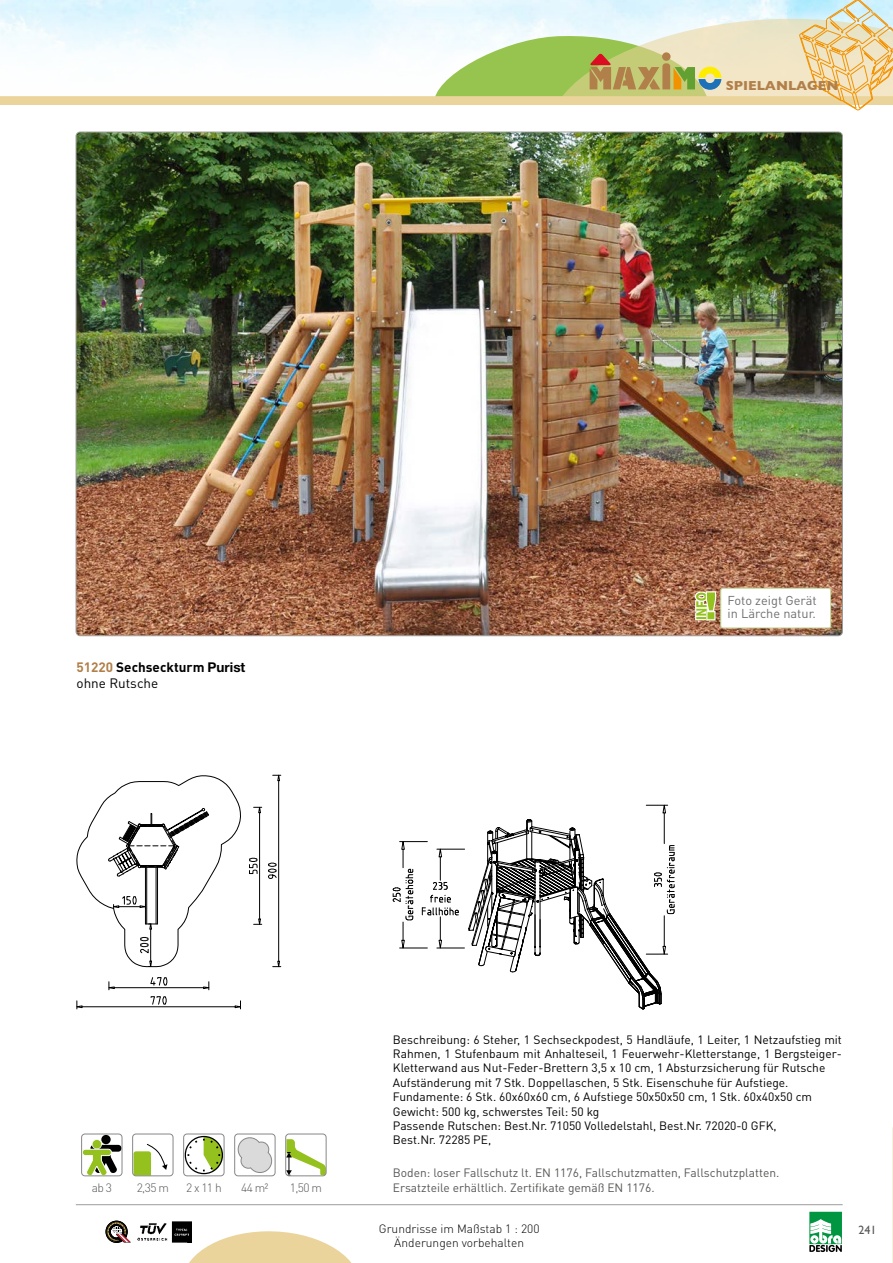
<style>
.page{position:relative;width:893px;height:1263px;background:#fff}
.page>*{position:absolute;margin:0;border:0;box-sizing:border-box;transform-origin:0 0}
.t1{font:700 13.5px/16.2px "DIN Pro";color:#000}
.t2{font:700 13.35px "Gill Sans";color:#b17f4a}
.t3{font:12.75px/13.5px "DIN Pro";color:#706f6f}
.t4{font:12px/14.4px "DIN Pro";color:#000}
.t5{font:12px/14.4px "DIN Pro";color:#575756}
.t6{font:300 12px/14.4px "DIN Pro";color:#000;text-align:center}
.t7{font:300 12px "DIN Pro";letter-spacing:-.05em;color:#575756}
.t8{font:12px "Gill Sans";color:#575756}
.s1{color:#b17f4a}
.s2{font-family:"Helvetica Neue LT Std"}
.s3{font-weight:400}
</style>
<div class="page">
<img style="left:76px;top:132px;width:766px;height:504px">
<svg style="left:393px;top:804px;width:282px;height:206px"></svg>
<hr style="left:82px;top:1006px;width:153px;height:1px;background:#000">
<svg style="left:77px;top:1001px;width:6px;height:8px"></svg>
<svg style="left:235px;top:1001px;width:6px;height:8px"></svg>
<svg style="left:151px;top:996px;width:16px;height:9px"></svg>
<hr style="left:114px;top:987px;width:90px;height:1px;background:#000">
<svg style="left:108px;top:982px;width:7px;height:8px"></svg>
<svg style="left:203px;top:982px;width:7px;height:8px"></svg>
<svg style="left:150px;top:977px;width:17px;height:8px"></svg>
<hr style="left:278px;top:781px;width:1px;height:180px;background:#000">
<svg style="left:273px;top:774px;width:8px;height:7px"></svg>
<svg style="left:273px;top:961px;width:8px;height:7px"></svg>
<svg style="left:268px;top:863px;width:9px;height:16px"></svg>
<hr style="left:259px;top:813px;width:1px;height:106px;background:#000">
<svg style="left:254px;top:806px;width:8px;height:7px"></svg>
<svg style="left:254px;top:918px;width:8px;height:7px"></svg>
<svg style="left:249px;top:858px;width:8px;height:16px"></svg>
<svg style="left:77px;top:775px;width:164px;height:193px"></svg>
<div style="left:101px;top:1135px;width:10px;height:9px;background:#000;border-radius:50%"></div>
<svg style="left:82px;top:1139px;width:40px;height:37px"></svg>
<div style="left:81px;top:1134px;width:41px;height:42px;border:1px solid #878787;border-radius:3px"></div>
<svg style="left:134px;top:1143px;width:33px;height:31px"></svg>
<div style="left:132px;top:1134px;width:41px;height:42px;border:1px solid #878787;border-radius:3px"></div>
<svg style="left:185px;top:1136px;width:37px;height:38px"></svg>
<div style="left:183px;top:1134px;width:41px;height:42px;border:1px solid #878787;border-radius:3px"></div>
<svg style="left:237px;top:1137px;width:35px;height:36px"></svg>
<div style="left:234px;top:1134px;width:41px;height:42px;border:1px solid #878787;border-radius:3px"></div>
<svg style="left:286px;top:1139px;width:40px;height:37px"></svg>
<div style="left:285px;top:1134px;width:41px;height:42px;border:1px solid #878787;border-radius:3px"></div>
<div style="left:721px;top:588px;width:110px;height:40px;background:#fff;border-radius:2px"></div>
<div style="left:720px;top:588px;width:111px;height:40px;border:1px solid #c5dc9b;border-radius:2px"></div>
<svg style="left:695px;top:591px;width:21px;height:29px"></svg>
<div style="left:0;top:97px;width:893px;height:8px;background:#ebd49b"></div>
<svg style="left:809px;top:1212px;width:33px;height:40px"></svg>
<svg style="left:179px;top:1230px;width:173px;height:33px"></svg>
<img style="left:138px;top:1221px;width:53px;height:21px">
<svg style="left:106px;top:1221px;width:25px;height:22px"></svg>
<hr style="left:76px;top:1204px;width:767px;height:1px;background:#9d9d9c">
<svg style="left:434px;top:0;width:459px;height:111px"></svg>
<svg style="left:892px;top:1127px;width:1px;height:136px"></svg>
<p class="t2" style="left:726px;top:75px;width:114px">SPIELANLAGEN</p>
<p class="t1" style="left:77px;top:658px;width:170px"><span class="s1">51220</span> Sechseckturm <span class="s2">Purist </span><span class="s3">ohne Rutsche</span></p>
<p class="t3" style="left:727px;top:593px;width:91px">Foto zeigt Gerät in Lärche natur.</p>
<p class="t7" style="left:92px;top:1179px;width:22px">ab 3</p>
<p class="t7" style="left:137px;top:1179px;width:34px">2,35 m</p>
<p class="t7" style="left:186px;top:1179px;width:37px">2 x 11 h</p>
<p class="t7" style="left:241px;top:1179px;width:29px">44 m²</p>
<p class="t7" style="left:290px;top:1179px;width:34px">1,50 m</p>
<p class="t4" style="left:393px;top:1031px;width:451px">Beschreibung: 6 Steher, 1 Sechseckpodest, 5 Handläufe, 1 Leiter, 1 Netzaufstieg mit Rahmen, 1 Stufenbaum mit Anhalteseil, 1 Feuerwehr-Kletterstange, 1 Bergsteiger-Kletterwand aus Nut-Feder-Brettern 3,5 x 10 cm, 1 Absturzsicherung für Rutsche Aufständerung mit 7 Stk. Doppellaschen, 5 Stk. Eisenschuhe für Aufstiege.<br>Fundamente: 6 Stk. 60x60x60 cm, 6 Aufstiege 50x50x50 cm, 1 Stk. 60x40x50 cm Gewicht: 500 kg, schwerstes Teil: 50 kg<br>Passende Rutschen: Best.Nr. 71050 Volledelstahl, Best.Nr. 72020-0 GFK,<br>Best.Nr. 72285 PE,</p>
<p class="t5" style="left:393px;top:1165px;width:388px">Boden: loser Fallschutz lt. EN 1176, Fallschutzmatten, Fallschutzplatten.<br>Ersatzteile erhältlich. Zertifikate gemäß EN 1176.</p>
<p class="t6" style="left:379px;top:1220px;width:162px">Grundrisse im Maßstab 1 : 200<br>Änderungen vorbehalten</p>
<p class="t8" style="left:858px;top:1222px;width:19px">241</p>
</div>
